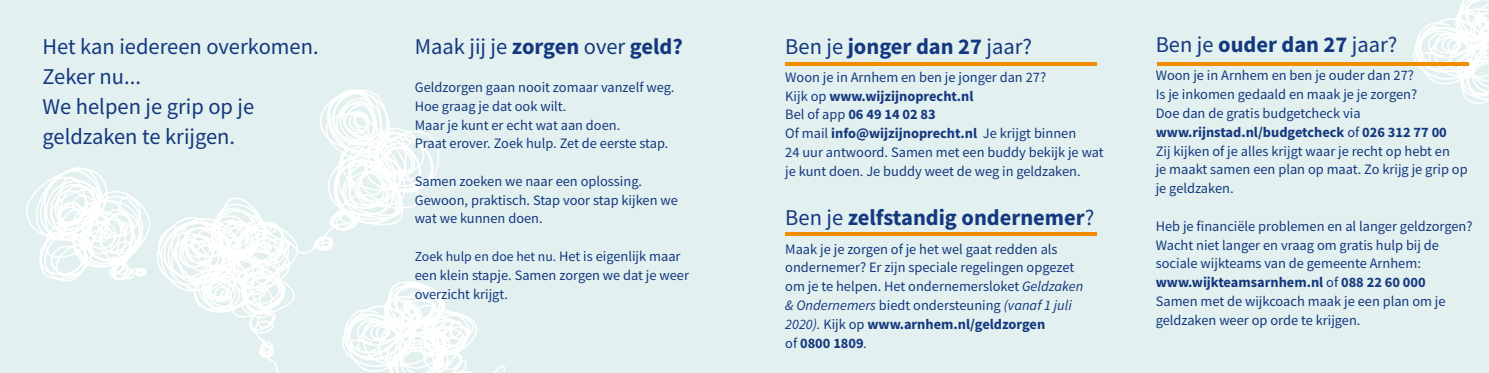
<style>
.page{position:relative;width:1489px;height:373px;background:#fff}
.page>*{position:absolute;margin:0;border:0;box-sizing:border-box;transform-origin:0 0}
.t1{font:22.5px/30px "Source Sans Pro";color:#14387f}
.t2{font:700 22.5px "Source Sans Pro";color:#14387f}
.t3{font:14.38px/18.8px "Source Sans Pro";color:#14387f}
.t4{font:13.75px "Source Sans Pro";color:#14387f}
.s1{font-weight:400}
.s2{font-weight:700}
.s3{font-size:14.38px}
.s4{font-style:italic}
</style>
<div class="page">
<div style="left:0;top:0;width:1488px;height:372px;background:#e2f0f0"></div>
<svg style="left:1413px;top:0;width:75px;height:104px"></svg>
<svg style="left:302px;top:89px;width:137px;height:165px"></svg>
<hr style="left:785px;top:62px;width:312px;height:4px;background:#f28c00">
<hr style="left:1156px;top:62px;width:312px;height:4px;background:#f28c00">
<hr style="left:785px;top:232px;width:312px;height:3px;background:#f28c00">
<svg style="left:342px;top:281px;width:163px;height:91px"></svg>
<svg style="left:157px;top:197px;width:145px;height:175px"></svg>
<svg style="left:26px;top:167px;width:124px;height:115px"></svg>
<h1 class="t1" style="left:43px;top:31px;width:277px">Het kan iedereen overkomen.<br>Zeker nu...<br>We helpen je grip op je geldzaken te krijgen.</h1>
<h1 class="t2" style="left:785px;top:31px;width:248px"><span class="s1">Ben je</span> jonger dan 27 <span class="s1">jaar?</span></h1>
<h1 class="t1" style="left:415px;top:32px;width:270px">Maak jij je <span class="s2">zorgen</span> over <span class="s2">geld?</span></h1>
<p class="t3" style="left:415px;top:77px;width:261px">Geldzorgen gaan nooit zomaar vanzelf weg.<br>Hoe graag je dat ook wilt.<br>Maar je kunt er echt wat aan doen.<br>Praat erover. Zoek hulp. Zet de eerste stap.</p>
<p class="t3" style="left:415px;top:171px;width:264px">Samen zoeken we naar een oplossing.<br>Gewoon, praktisch. Stap voor stap kijken we wat we kunnen doen.</p>
<p class="t4" style="left:415px;top:247px;width:267px">Zoek hulp en doe het nu. <span class="s3">Het is eigenlijk maar</span></p>
<p class="t3" style="left:415px;top:265px;width:276px">een klein stapje. Samen zorgen we dat je weer overzicht krijgt.</p>
<p class="t3" style="left:785px;top:67px;width:320px">Woon je in Arnhem en ben je jonger dan 27?<br>Kijk op <span class="s2">www.wijzijnoprecht.nl<br></span>Bel of app <span class="s2">06 49 14 02 83<br></span>Of mail <span class="s2">info@wijzijnoprecht.nl</span> Je krijgt binnen<br>24 uur antwoord. Samen met een buddy bekijk je wat je kunt doen. Je buddy weet de weg in geldzaken.</p>
<h1 class="t2" style="left:785px;top:201px;width:310px"><span class="s1">Ben je</span> zelfstandig ondernemer<span class="s1">?</span></h1>
<p class="t3" style="left:785px;top:239px;width:299px">Maak je je zorgen of je het wel gaat redden als ondernemer? Er zijn speciale regelingen opgezet om je te helpen. Het ondernemersloket <span class="s4">Geldzaken &amp; Ondernemers</span> biedt ondersteuning <span class="s4">(vanaf 1 juli 2020).</span> Kijk op <span class="s2">www.arnhem.nl/geldzorgen<br></span>of <span class="s2">0800 1809</span><span class="s4">.</span></p>
<h1 class="t1" style="left:1155px;top:29px;width:243px">Ben je <span class="s2">ouder dan 27</span> jaar?</h1>
<p class="t3" style="left:1155px;top:66px;width:313px">Woon je in Arnhem en ben je ouder dan 27?<br>Is je inkomen gedaald en maak je je zorgen?<br>Doe dan de gratis budgetcheck via <span class="s2">www.rijnstad.nl/budgetcheck</span> of <span class="s2">026 312 77 00<br></span>Zij kijken of je alles krijgt waar je recht op hebt en<br>je maakt samen een plan op maat. Zo krijg je grip op je geldzaken.</p>
<p class="t3" style="left:1155px;top:216px;width:318px">Heb je financiële problemen en al langer geldzorgen?<br>Wacht niet langer en vraag om gratis hulp bij de sociale wijkteams van de gemeente Arnhem: <span class="s2">www.wijkteamsarnhem.nl</span> of <span class="s2">088 22 60 000<br></span>Samen met de wijkcoach maak je een plan om je geldzaken weer op orde te krijgen.</p>
</div>
